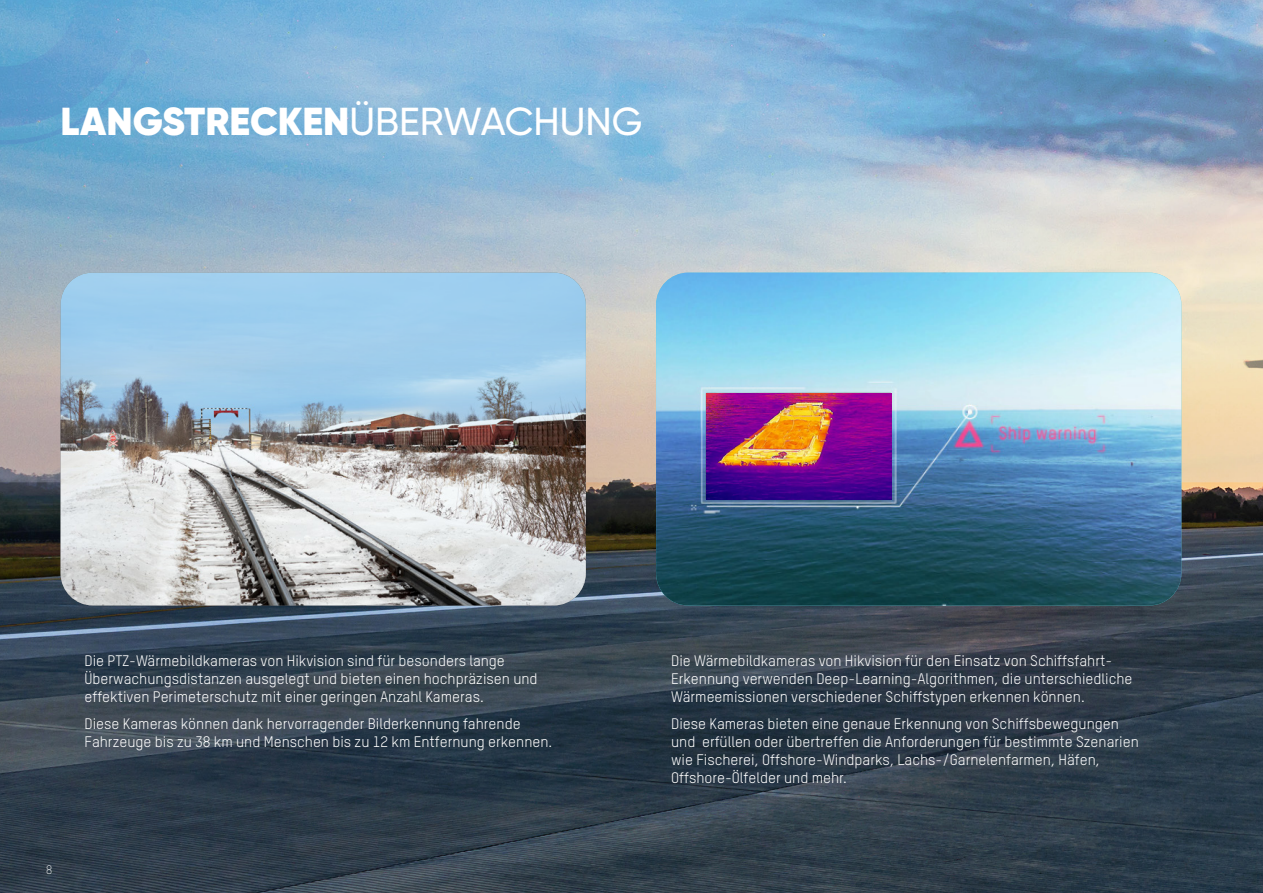
<style>
.page{position:relative;width:1263px;height:893px;background:#fff}
.page>*{position:absolute;margin:0;border:0;box-sizing:border-box;transform-origin:0 0}
.t1{font:900 39px "Gilroy";color:#fff}
.t2{font:15px/18px "TSTARPRO";color:#fff}
.t3{font:300 12px "TSTARPRO";color:#fff}
.s1{font-weight:500}
</style>
<div class="page">
<img style="left:0;top:0;width:1263px;height:893px">
<img style="left:656px;top:273px;width:525px;height:332px">
<img style="left:706px;top:393px;width:185px;height:106px">
<img style="left:61px;top:273px;width:525px;height:332px">
<svg style="left:61px;top:273px;width:525px;height:226px;fill:#9fcdeb"></svg>
<svg style="left:0;top:0;width:190px;height:178px"></svg>
<div style="left:130px;top:49px;width:17px;height:16px;background:#6ea6d3;border-radius:50%"></div>
<h1 class="t1" style="left:61px;top:96px;width:584px">LANGSTRECKEN<span class="s1">ÜBERWACHUNG</span></h1>
<p class="t2" style="left:85px;top:651px;width:455px">Die PTZ-Wärmebildkameras von Hikvision sind für besonders lange<br>Überwachungsdistanzen ausgelegt und bieten einen hochpräzisen und effektiven Perimeterschutz mit einer geringen Anzahl Kameras.</p>
<p class="t2" style="left:85px;top:714px;width:469px">Diese Kameras können dank hervorragender Bilderkennung fahrende<br>Fahrzeuge bis zu 38 km und Menschen bis zu 12 km Entfernung erkennen.</p>
<p class="t3" style="left:46px;top:862px;width:8px">8</p>
<p class="t2" style="left:671px;top:651px;width:463px">Die Wärmebildkameras von Hikvision für den Einsatz von Schiffsfahrt-<br>Erkennung verwenden Deep-Learning-Algorithmen, die unterschiedliche<br>Wärmeemissionen verschiedener Schiffstypen erkennen können.</p>
<p class="t2" style="left:671px;top:714px;width:469px">Diese Kameras bieten eine genaue Erkennung von Schiffsbewegungen und erfüllen oder übertreffen die Anforderungen für bestimmte Szenarien wie Fischerei, Offshore-Windparks, Lachs-/Garnelenfarmen, Häfen, Offshore-Ölfelder und mehr.</p>
</div>
